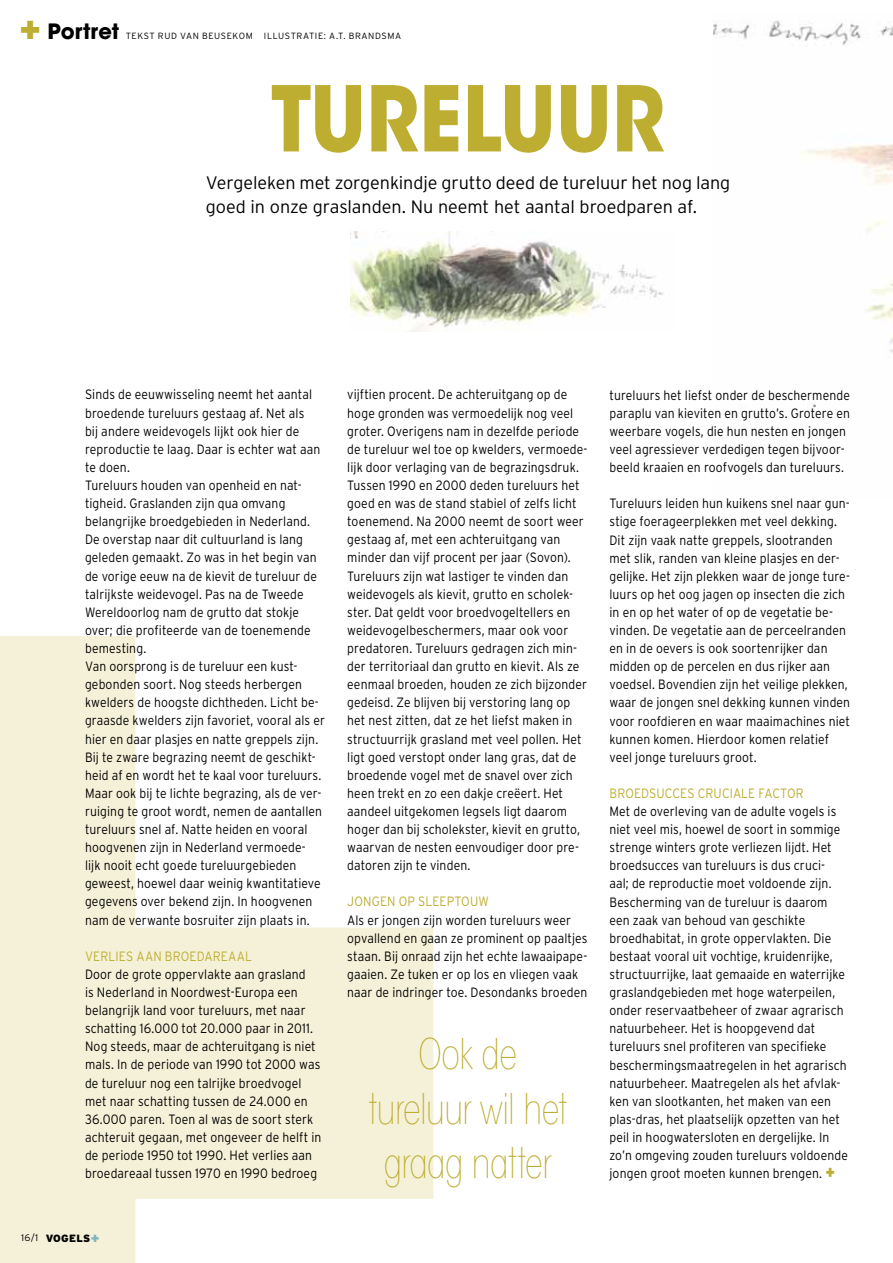
<style>
.page{position:relative;width:893px;height:1263px;background:#fff}
.page>*{position:absolute;margin:0;border:0;box-sizing:border-box;transform-origin:0 0}
.t1{font:700 89.7px "ITC Avant Garde Std";color:#bdae32;scale:.9 1}
.t2{font:200 condensed 42px/54.3px "ITC Avant Garde Std";letter-spacing:-.01em;color:#bdae32;text-align:center;scale:.9 1}
.t3{font:700 21px "ITC Avant Garde Std";color:#000}
.t4{font:300 18px/24px "Interstate";letter-spacing:-.005em;color:#000}
.t5{font:300 13.5px/18.1px "Interstate";letter-spacing:.01em;color:#000;scale:.9 1}
.t6{font:300 13.5px "Interstate";color:#bdae32;scale:.9 1}
.t7{font:900 10.5px "Interstate";letter-spacing:.025em;color:#000}
.t8{font:300 9px "Interstate";color:#000}
.s1{font-size:36px;color:#bdae32}
.s2{font-weight:300;font-size:9.75px}
.s3{font-size:13.5px;color:#81b5c2}
.s4{font-weight:900;font-size:16.5px;color:#bdae32}
</style>
<div class="page">
<svg style="left:0;top:636px;width:433px;height:627px;fill:#f5f1d8"></svg>
<img style="left:351px;top:232px;width:313px;height:100px">
<img style="left:714px;top:20px;width:179px;height:388px">
<h3 class="t3" style="left:20px;top:18px;width:101px"><span class="s1">+</span> PORTRET</h3>
<p class="t8" style="left:126px;top:31px;width:13px">Tekst</p>
<p class="t8" style="left:158px;top:31px;width:30px">Rud van</p>
<p class="t8" style="left:202px;top:31px;width:8px">beusekom</p>
<p class="t8" style="left:264px;top:31px;width:7px">Illustrat</p>
<p class="t8" style="left:315px;top:31px;width:42px">ie: A.T. brandsma</p>
<h1 class="t1" style="left:271px;top:60px;width:439px">TURELUUR</h1>
<h3 class="t4" style="left:206px;top:171px;width:526px">Vergeleken met zorgenkindje grutto deed de tureluur het nog lang goed in onze graslanden. Nu neemt het aantal broedparen af.</h3>
<p class="t5" style="left:85px;top:385px;width:268px">Sinds de eeuwwisseling neemt het aantal broedende tureluurs gestaag af. Net als<br>bij andere weidevogels lijkt ook hier de reproductie te laag. Daar is echter wat aan te doen.<br>Tureluurs houden van openheid en nat&shy;tigheid. Graslanden zijn qua omvang belangrijke broedgebieden in Nederland.<br>De overstap naar dit cultuurland is lang geleden gemaakt. Zo was in het begin van de vorige eeuw na de kievit de tureluur de talrijkste weidevogel. Pas na de Tweede Wereldoorlog nam de grutto dat stokje over; die profiteerde van de toenemende bemesting.<br>Van oorsprong is de tureluur een kust&shy;gebonden soort. Nog steeds herbergen kwelders de hoogste dichtheden. Licht be&shy;graasde kwelders zijn favoriet, vooral als er hier en daar plasjes en natte greppels zijn.<br>Bij te zware begrazing neemt de geschikt&shy;heid af en wordt het te kaal voor tureluurs.<br>Maar ook bij te lichte begrazing, als de ver&shy;ruiging te groot wordt, nemen de aantallen tureluurs snel af. Natte heiden en vooral hoogvenen zijn in Nederland vermoede-<br>lijk nooit echt goede tureluurgebieden geweest, hoewel daar weinig kwantitatieve gegevens over bekend zijn. I n hoogvenen nam de verwante bosruiter zijn plaats in.</p>
<p class="t6" style="left:85px;top:948px;width:67px">Verlies aan</p>
<p class="t6" style="left:165px;top:948px;width:10px">broedareaal</p>
<p class="t5" style="left:85px;top:965px;width:264px">Door de grote oppervlakte aan grasland<br>is Nederland in Noordwest-Europa een belangrijk land voor tureluurs, met naar schatting 16.000 tot 20.000 paar in 2011.<br>Nog steeds, maar de achteruitgang is niet mals. I n de periode van 1990 tot 2000 was de tureluur nog een talrijke broedvogel met naar schatting tussen de 24.000 en 36.000 paren. Toen al was de soort sterk achteruit gegaan, met ongeveer de helft in de periode 1950 tot 1990. Het verlies aan broedareaal tussen 1970 en 1990 bedroeg</p>
<p class="t7" style="left:21px;top:1232px;width:80px"><span class="s2">16/1</span> VOGELS <span class="s3">+</span></p>
<p class="t5" style="left:347px;top:385px;width:268px">vijftien procent. De achteruitgang op de hoge gronden was vermoedelijk nog veel groter. Overigens nam in dezelfde periode de tureluur wel toe op kwelders, vermoede&shy;lijk door verlaging van de begrazingsdruk.<br>Tussen 1990 en 2000 deden tureluurs het goed en was de stand stabiel of zelfs licht toenemend. Na 2000 neemt de soort weer gestaag af, met een achteruitgang van minder dan vijf procent per jaar (Sovon).<br>Tureluurs zijn wat lastiger te vinden dan weidevogels als kievit, grutto en scholek&shy;ster. Dat geldt voor broedvogeltellers en weidevogelbeschermers, maar ook voor predatoren. Tureluurs gedragen zich min&shy;der territoriaal dan grutto en kievit. Als ze eenmaal broeden, houden ze zich bijzonder gedeisd. Ze blijven bij verstoring lang op het nest zitten, dat ze het liefst maken in structuurrijk grasland met veel pollen. Het ligt goed verstopt onder lang gras, dat de broedende vogel met de snavel over zich heen trekt en zo een dakje creëert. Het aandeel uitgekomen legsels ligt daarom hoger dan bij scholekster, kievit en grutto, waarvan de nesten eenvoudiger door pre&shy;datoren zijn te vinden.</p>
<p class="t6" style="left:347px;top:894px;width:10px">Jongen</p>
<p class="t6" style="left:399px;top:894px;width:31px">op sleeptou</p>
<p class="t6" style="left:478px;top:894px;width:13px">w</p>
<p class="t5" style="left:347px;top:910px;width:268px">Als er jongen zijn worden tureluurs weer opvallend en gaan ze prominent op paaltjes staan. Bij onraad zijn het echte lawaaipape&shy;gaaien. Ze tuken er op los en vliegen vaak naar de indringer toe. Desondanks broeden</p>
<h2 class="t2" style="left:368px;top:1028px;width:222px">Ook de tureluur wil het graag natter</h2>
<p class="t5" style="left:609px;top:386px;width:269px">tureluurs het liefst onder de beschermende paraplu van kieviten en grutto’s. Grotere en weerbare vogels, die hun nesten en jongen veel agressiever verdedigen tegen bijvoor&shy;beeld kraaien en roofvogels dan tureluurs.</p>
<p class="t5" style="left:609px;top:494px;width:269px">Tureluurs leiden hun kuikens snel naar gun&shy;stige foerageerplekken met veel dekking.<br>Dit zijn vaak natte greppels, slootranden met slik, randen van kleine plasjes en der&shy;gelijke. Het zijn plekken waar de jonge ture&shy;luurs op het oog jagen op insecten die zich in en op het water of op de vegetatie be&shy;vinden. De vegetatie aan de perceelranden en in de oevers is ook soortenrijker dan midden op de percelen en dus rijker aan voedsel. Bovendien zijn het veilige plekken, waar de jongen snel dekking kunnen vinden voor roofdieren en waar maaimachines niet kunnen komen. Hierdoor komen relatief veel jonge tureluurs groot.</p>
<p class="t6" style="left:609px;top:786px;width:19px">Broedsucces</p>
<p class="t6" style="left:698px;top:786px;width:10px">cruc</p>
<p class="t6" style="left:730px;top:786px;width:13px">iale</p>
<p class="t6" style="left:759px;top:786px;width:10px">factor</p>
<p class="t5" style="left:609px;top:802px;width:266px">Met de overleving van de adulte vogels is niet veel mis, hoewel de soort in sommige strenge winters grote verliezen lijdt. Het broedsucces van tureluurs is dus cruci-<br>aal; de reproductie moet voldoende zijn.<br>Bescherming van de tureluur is daarom een zaak van behoud van geschikte broedhabitat, in grote oppervlakten. Die bestaat vooral uit vochtige, kruidenrijke, structuurrijke, laat gemaaide en waterrijke graslandgebieden met hoge waterpeilen, onder reservaatbeheer of zwaar agrarisch natuurbeheer. Het is hoopgevend dat tureluurs snel profiteren van specifieke beschermingsmaatregelen in het agrarisch natuurbeheer. Maatregelen als het afvlak&shy;ken van slootkanten, het maken van een plas-dras, het plaatselijk opzetten van het peil in hoogwatersloten en dergelijke. I n zo’n omgeving zouden tureluurs voldoende jongen groot moeten kunnen brengen. <span class="s4">+</span></p>
</div>
